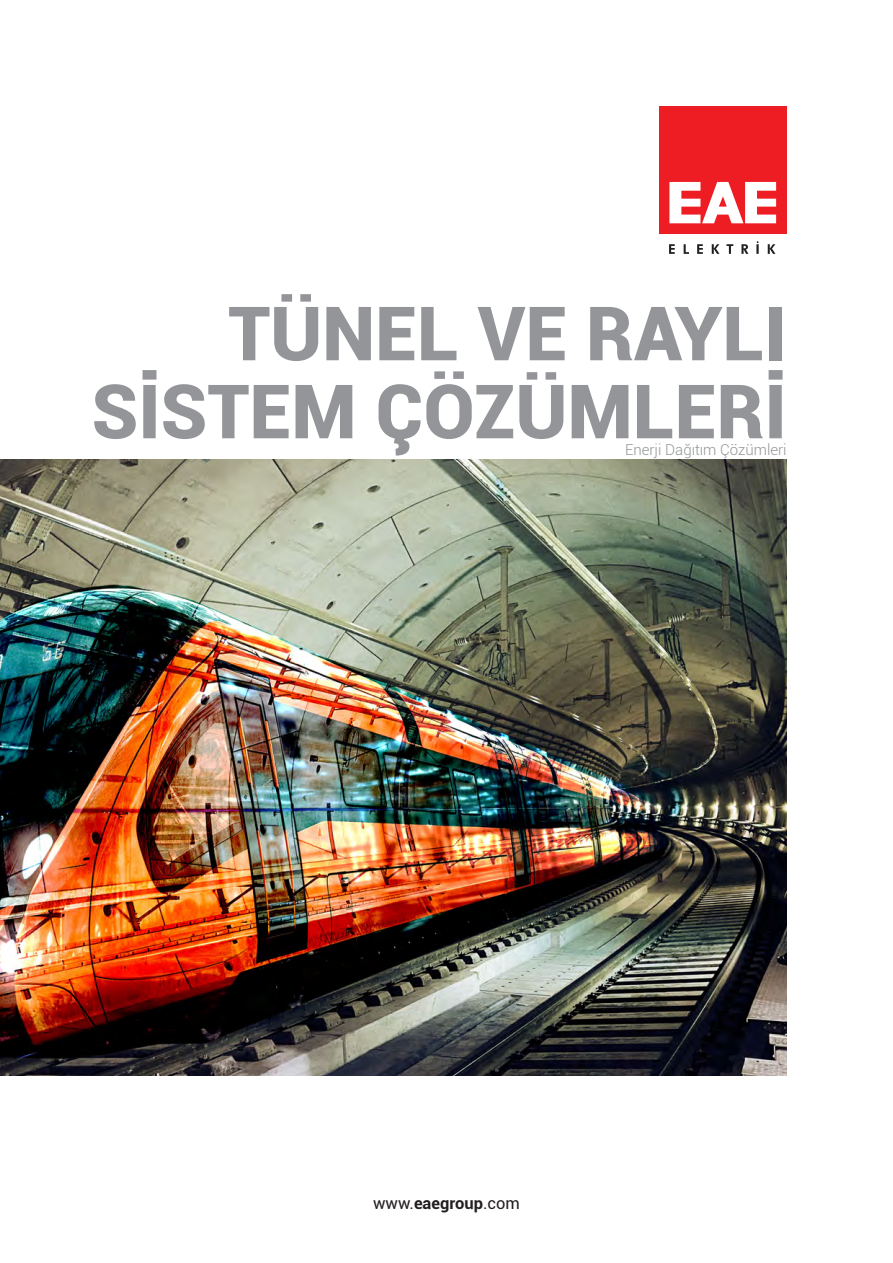
<style>
.page{position:relative;width:893px;height:1263px;background:#fff}
.page>*{position:absolute;margin:0;border:0;box-sizing:border-box;transform-origin:0 0}
.t1{font:900 75px/78px "Roboto";color:#939598;text-align:right}
.t2{font:16.5px "Roboto";color:#231f20}
.t3{font:300 15px "Roboto";color:#939598}
.s1{font-weight:700}
</style>
<div class="page">
<hr style="left:892px;top:458px;width:1px;height:805px;background:#808285">
<div style="left:659px;top:106px;width:127px;height:128px;background:#ee1d23"></div>
<svg style="left:669px;top:182px;width:107px;height:41px"></svg>
<svg style="left:669px;top:244px;width:6px;height:10px"></svg>
<svg style="left:684px;top:244px;width:5px;height:10px"></svg>
<svg style="left:697px;top:244px;width:6px;height:10px"></svg>
<svg style="left:712px;top:244px;width:7px;height:10px"></svg>
<svg style="left:726px;top:244px;width:7px;height:10px"></svg>
<svg style="left:741px;top:244px;width:7px;height:10px"></svg>
<svg style="left:757px;top:241px;width:2px;height:13px"></svg>
<svg style="left:768px;top:244px;width:7px;height:10px"></svg>
<img style="left:0;top:459px;width:787px;height:617px">
<p class="t1" style="left:92px;top:291px;width:697px">TÜNEL VE RAYLI<br>SİSTEM ÇÖZÜMLERİ</p>
<p class="t3" style="left:625px;top:439px;width:163px">Enerji Dağıtım Çözümleri</p>
<p class="t2" style="left:373px;top:1191px;width:148px">www.<span class="s1">eaegroup</span>.com</p>
</div>
